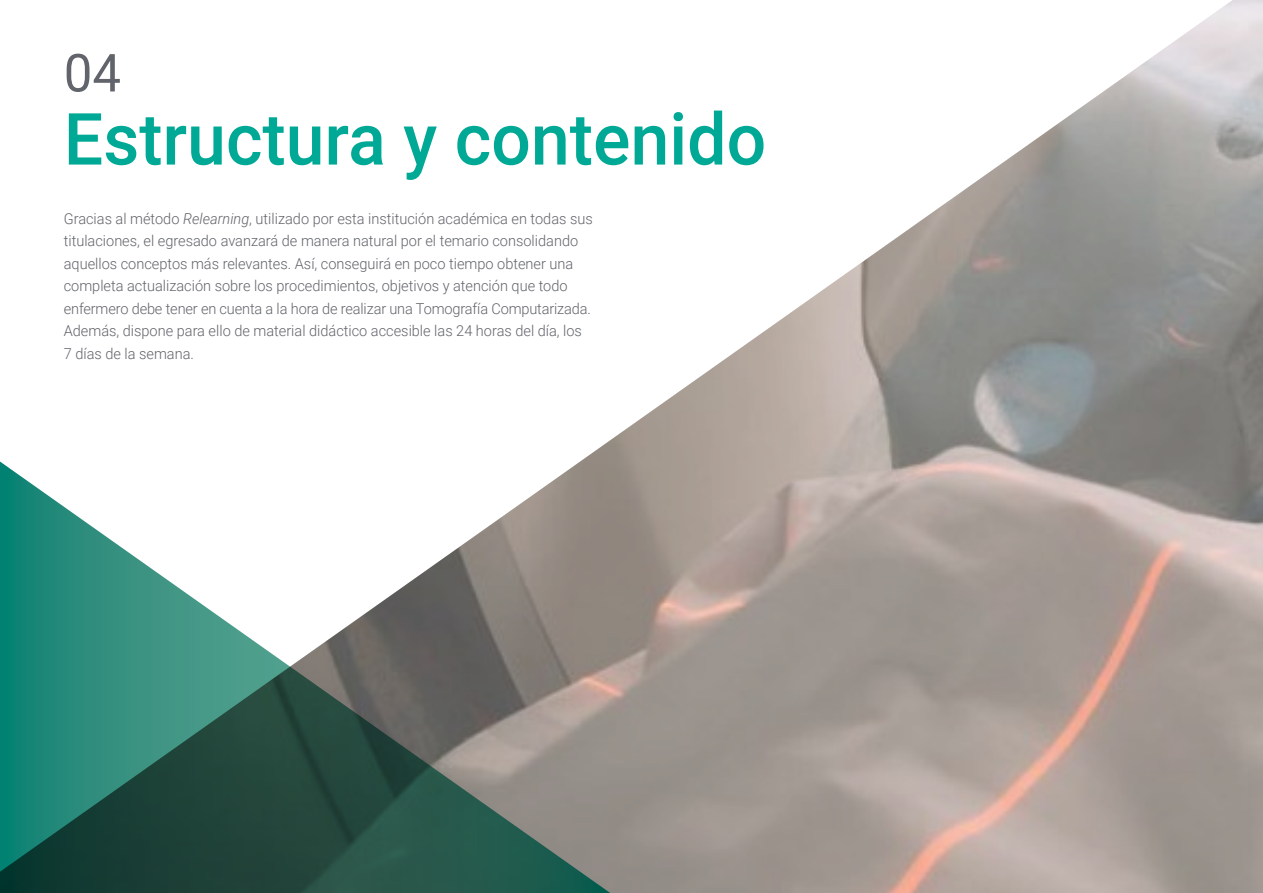
<style>
.page{position:relative;width:1263px;height:893px;background:#fff}
.page>*{position:absolute;margin:0;border:0;box-sizing:border-box;transform-origin:0 0}
.t1{font:500 72px "Roboto";color:#00a996}
.t2{font:52.5px "Roboto";color:#61646a}
.t3{font:300 15px/22.5px "Roboto";color:#61646a}
.s1{font-style:italic}
</style>
<div class="page">
<img style="left:602px;top:0;width:661px;height:893px">
<svg style="left:0;top:446px;width:640px;height:447px"></svg>
<h2 class="t2" style="left:64px;top:36px;width:59px">04</h2>
<h1 class="t1" style="left:64px;top:89px;width:704px">Estructura y contenido</h1>
<p class="t3" style="left:64px;top:207px;width:530px">Gracias al método <span class="s1">Relearning</span>, utilizado por esta institución académica en todas sus titulaciones, el egresado avanzará de manera natural por el temario consolidando aquellos conceptos más relevantes. Así, conseguirá en poco tiempo obtener una completa actualización sobre los procedimientos, objetivos y atención que todo enfermero debe tener en cuenta a la hora de realizar una Tomografía Computarizada.<br>Además, dispone para ello de material didáctico accesible las 24 horas del día, los 7 días de la semana.</p>
</div>
